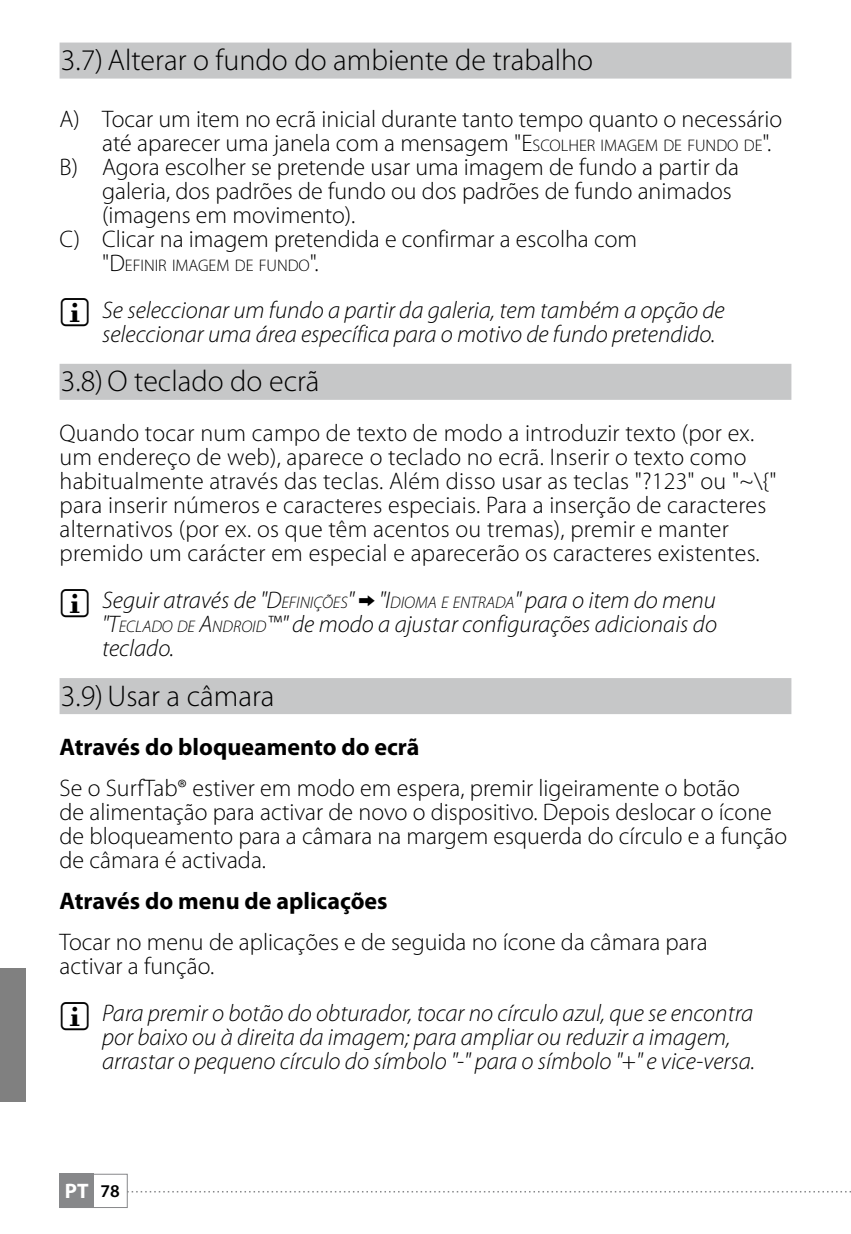
<style>
.page{position:relative;width:851px;height:1234px;background:#fff}
.page>*{position:absolute;margin:0;border:0;box-sizing:border-box;transform-origin:0 0}
.t1{font:300 30px "Myriad Pro";color:#000}
.t2{font:300 24px/24px "Myriad Pro";color:#000}
.t3{font:italic 300 24px/24px "Myriad Pro";color:#000}
.t4{font:700 24px "Myriad Pro";color:#000}
.t5{font:700 21px "Myriad Pro";color:#fff}
.t6{font:300 16.8px "Myriad Pro";color:#000}
.s1{font-style:inherit}
.s2{font-size:16.8px}
.s3{font-size:24px}
.s4{font-style:normal}
.s5{font-weight:600;font-size:18px;color:#000}
</style>
<div class="page">
<div style="left:60px;top:1173px;width:34px;height:34px;background:#87888a"></div>
<div style="left:60px;top:1173px;width:68px;height:34px;border:1px solid #87888a"></div>
<svg style="left:127px;top:1190px;width:723px;height:2px"></svg>
<div style="left:0;top:967px;width:26px;height:134px;background:#808080"></div>
<div style="left:60px;top:43px;width:731px;height:36px;background:#c6c7c8"></div>
<div style="left:60px;top:364px;width:731px;height:36px;background:#c6c7c8"></div>
<div style="left:60px;top:678px;width:731px;height:36px;background:#c6c7c8"></div>
<p class="t1" style="left:61px;top:44px;width:533px">3.7)Alterar o fundo do ambiente de trabalho</p>
<p class="t2" style="left:60px;top:107px;width:724px">A) Tocar um item no ecrã inicial durante tanto tempo quanto o necessário</p>
<p class="t2" style="left:102px;top:131px;width:670px">até aparecer uma janela com a mensagem "<span class="s1">E</span><span class="s2">SCOLHER IMAGEM DE FUNDO DE</span>".</p>
<p class="t2" style="left:60px;top:155px;width:680px">B) Agora escolher se pretende usar uma imagem de fundo a partir da</p>
<p class="t2" style="left:102px;top:179px;width:631px">galeria, dos padrões de fundo ou dos padrões de fundo animados</p>
<p class="t2" style="left:102px;top:203px;width:255px">(imagens em movimento).</p>
<p class="t2" style="left:60px;top:227px;width:579px">C) Clicar na imagem pretendida e confirmar a escolha com</p>
<p class="t6" style="left:102px;top:256px;width:218px"><span class="s3">"</span><span class="s3">D</span>EFINIR IMAGEM DE FUNDO<span class="s3">".</span></p>
<p class="t3" style="left:102px;top:298px;width:624px">Se seleccionar um fundo a partir da galeria, tem também a opção de seleccionar uma área específica para o motivo de fundo pretendido.</p>
<p class="t1" style="left:61px;top:365px;width:260px">3.8)O teclado do ecrã</p>
<p class="t2" style="left:60px;top:421px;width:718px">Quando tocar num campo de texto de modo a introduzir texto (por ex. um endereço de web), aparece o teclado no ecrã. Inserir o texto como habitualmente através das teclas. Além disso usar as teclas "<span class="s1">?123</span>" ou "<span class="s1">~\{</span>" para inserir números e caracteres especiais. Para a inserção de caracteres alternativos (por ex. os que têm acentos ou tremas), premir e manter premido um carácter em especial e aparecerão os caracteres existentes.</p>
<p class="t3" style="left:102px;top:588px;width:616px;text-align:justify">Seguir através de "<span class="s1">D</span><span class="s2">EFINIÇÕES</span>" "<span class="s1">I</span><span class="s2">DIOMA E ENTRADA</span>" para o item do menu "<span class="s1">T</span><span class="s2">ECLADO DE</span> <span class="s1">A</span><span class="s2">NDROID</span><span class="s1">™</span>" de modo a ajustar configurações adicionais do teclado.</p>
<p class="t1" style="left:61px;top:679px;width:215px">3.9)Usar a câmara</p>
<p class="t4" style="left:60px;top:733px;width:361px">Através do bloqueamento do ecrã</p>
<p class="t2" style="left:60px;top:776px;width:729px">Se o SurfTab® estiver em modo em espera, premir ligeiramente o botão<br>de alimentação para activar de novo o dispositivo. Depois deslocar o ícone de bloqueamento para a câmara na margem esquerda do círculo e a função de câmara é activada.</p>
<p class="t4" style="left:60px;top:887px;width:329px">Através do menu de aplicações</p>
<p class="t2" style="left:60px;top:930px;width:649px">Tocar no menu de aplicações e de seguida no ícone da câmara para activar a função.</p>
<p class="t3" style="left:102px;top:1001px;width:654px">Para premir o botão do obturador, tocar no círculo azul, que se encontra por baixo ou à direita da imagem; para ampliar ou reduzir a imagem, arrastar o pequeno círculo do símbolo "<span class="s4">-</span>" para o símbolo "<span class="s4">+</span>" e vice-versa.</p>
<p class="t5" style="left:65px;top:1178px;width:56px">PT <span class="s5">78</span></p>
</div>
